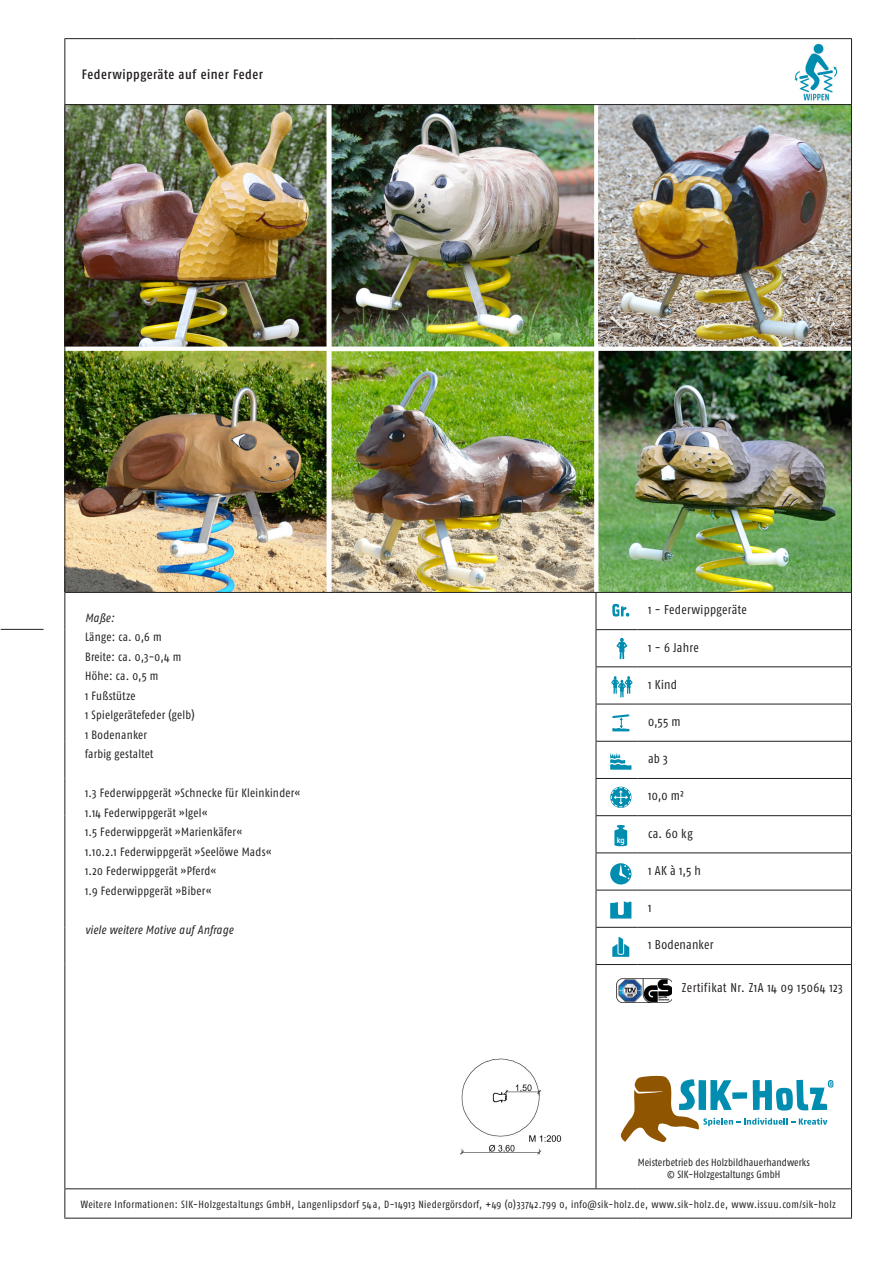
<style>
.page{position:relative;width:893px;height:1263px;background:#fff}
.page>*{position:absolute;margin:0;border:0;box-sizing:border-box;transform-origin:0 0}
.t1{font:500 condensed 13.5px "Fago OT";letter-spacing:.04em;color:#231f20}
.t2{font:condensed 12.75px "Fago OT";letter-spacing:.03em;color:#231f20}
.t3{font:condensed 12px "Fago OT";letter-spacing:.025em;color:#231f20}
.t4{font:italic condensed 12px "Fago OT";letter-spacing:.025em;color:#231f20}
.t5{font:condensed 10.5px "Fago OT";letter-spacing:.035em;color:#231f20}
.t6{font:condensed 10.5px "Fago OT";letter-spacing:.01em;color:#231f20}
.t7{font:700 8.4px "Netto OT";color:#fff}
</style>
<div class="page">
<img style="left:65px;top:105px;width:786px;height:487px">
<hr style="left:64px;top:593px;width:1px;height:37px;background:#231f20">
<hr style="left:64px;top:630px;width:1px;height:37px;background:#231f20">
<hr style="left:64px;top:667px;width:1px;height:37px;background:#231f20">
<hr style="left:64px;top:704px;width:1px;height:37px;background:#231f20">
<hr style="left:64px;top:741px;width:1px;height:37px;background:#231f20">
<hr style="left:64px;top:778px;width:1px;height:38px;background:#231f20">
<hr style="left:64px;top:816px;width:1px;height:37px;background:#231f20">
<hr style="left:64px;top:853px;width:1px;height:37px;background:#231f20">
<hr style="left:64px;top:890px;width:1px;height:37px;background:#231f20">
<hr style="left:64px;top:927px;width:1px;height:37px;background:#231f20">
<hr style="left:64px;top:964px;width:1px;height:224px;background:#231f20">
<svg style="left:64px;top:1189px;width:1px;height:29px"></svg>
<svg style="left:851px;top:1189px;width:1px;height:29px"></svg>
<hr style="left:64px;top:1218px;width:271px;height:1px;background:#231f20">
<hr style="left:335px;top:1218px;width:261px;height:1px;background:#231f20">
<hr style="left:596px;top:1218px;width:42px;height:1px;background:#231f20">
<hr style="left:638px;top:1218px;width:214px;height:1px;background:#231f20">
<hr style="left:64px;top:38px;width:271px;height:1px;background:#231f20">
<hr style="left:64px;top:39px;width:1px;height:65px;background:#231f20">
<hr style="left:335px;top:38px;width:261px;height:1px;background:#231f20">
<hr style="left:596px;top:38px;width:42px;height:1px;background:#231f20">
<hr style="left:638px;top:38px;width:214px;height:1px;background:#231f20">
<hr style="left:851px;top:39px;width:1px;height:65px;background:#231f20">
<hr style="left:64px;top:104px;width:271px;height:1px;background:#231f20">
<hr style="left:64px;top:105px;width:1px;height:487px;background:#231f20">
<hr style="left:335px;top:104px;width:261px;height:1px;background:#231f20">
<hr style="left:596px;top:104px;width:42px;height:1px;background:#231f20">
<hr style="left:638px;top:104px;width:214px;height:1px;background:#231f20">
<hr style="left:851px;top:105px;width:1px;height:487px;background:#231f20">
<hr style="left:64px;top:592px;width:271px;height:1px;background:#231f20">
<hr style="left:335px;top:592px;width:261px;height:1px;background:#231f20">
<hr style="left:596px;top:592px;width:42px;height:1px;background:#231f20">
<hr style="left:596px;top:593px;width:1px;height:36px;background:#231f20">
<hr style="left:638px;top:592px;width:214px;height:1px;background:#231f20">
<hr style="left:851px;top:593px;width:1px;height:36px;background:#231f20">
<hr style="left:596px;top:630px;width:1px;height:36px;background:#231f20">
<hr style="left:851px;top:630px;width:1px;height:36px;background:#231f20">
<hr style="left:596px;top:667px;width:1px;height:37px;background:#231f20">
<hr style="left:851px;top:667px;width:1px;height:37px;background:#231f20">
<hr style="left:596px;top:704px;width:1px;height:37px;background:#231f20">
<hr style="left:851px;top:704px;width:1px;height:37px;background:#231f20">
<hr style="left:596px;top:742px;width:1px;height:36px;background:#231f20">
<hr style="left:851px;top:742px;width:1px;height:36px;background:#231f20">
<hr style="left:596px;top:779px;width:1px;height:36px;background:#231f20">
<hr style="left:851px;top:779px;width:1px;height:36px;background:#231f20">
<hr style="left:596px;top:816px;width:1px;height:36px;background:#231f20">
<hr style="left:851px;top:816px;width:1px;height:36px;background:#231f20">
<hr style="left:596px;top:853px;width:1px;height:37px;background:#231f20">
<hr style="left:851px;top:853px;width:1px;height:37px;background:#231f20">
<hr style="left:596px;top:890px;width:1px;height:37px;background:#231f20">
<hr style="left:851px;top:890px;width:1px;height:37px;background:#231f20">
<hr style="left:596px;top:928px;width:1px;height:36px;background:#231f20">
<hr style="left:851px;top:928px;width:1px;height:36px;background:#231f20">
<hr style="left:596px;top:965px;width:1px;height:223px;background:#231f20">
<hr style="left:851px;top:965px;width:1px;height:223px;background:#231f20">
<hr style="left:596px;top:629px;width:42px;height:1px;background:#231f20">
<hr style="left:596px;top:666px;width:42px;height:1px;background:#231f20">
<hr style="left:596px;top:704px;width:42px;height:1px;background:#231f20">
<hr style="left:596px;top:741px;width:42px;height:1px;background:#231f20">
<hr style="left:596px;top:778px;width:42px;height:1px;background:#231f20">
<hr style="left:596px;top:815px;width:42px;height:1px;background:#231f20">
<hr style="left:596px;top:852px;width:42px;height:1px;background:#231f20">
<hr style="left:596px;top:890px;width:42px;height:1px;background:#231f20">
<hr style="left:596px;top:927px;width:42px;height:1px;background:#231f20">
<hr style="left:596px;top:964px;width:42px;height:1px;background:#231f20">
<hr style="left:64px;top:1188px;width:271px;height:1px;background:#231f20">
<hr style="left:335px;top:1188px;width:261px;height:1px;background:#231f20">
<hr style="left:596px;top:1188px;width:42px;height:1px;background:#231f20">
<hr style="left:638px;top:1188px;width:214px;height:1px;background:#231f20">
<hr style="left:638px;top:629px;width:214px;height:1px;background:#231f20">
<hr style="left:638px;top:666px;width:214px;height:1px;background:#231f20">
<hr style="left:638px;top:704px;width:214px;height:1px;background:#231f20">
<hr style="left:638px;top:741px;width:214px;height:1px;background:#231f20">
<hr style="left:638px;top:778px;width:214px;height:1px;background:#231f20">
<hr style="left:638px;top:815px;width:214px;height:1px;background:#231f20">
<hr style="left:638px;top:852px;width:214px;height:1px;background:#231f20">
<hr style="left:638px;top:890px;width:214px;height:1px;background:#231f20">
<hr style="left:638px;top:927px;width:214px;height:1px;background:#231f20">
<hr style="left:638px;top:964px;width:214px;height:1px;background:#231f20">
<svg style="left:621px;top:1076px;width:212px;height:66px"></svg>
<img style="left:794px;top:43px;width:44px;height:58px">
<svg style="left:617px;top:638px;width:10px;height:21px"></svg>
<svg style="left:611px;top:676px;width:21px;height:21px"></svg>
<svg style="left:610px;top:753px;width:21px;height:17px"></svg>
<svg style="left:612px;top:937px;width:17px;height:20px"></svg>
<svg style="left:612px;top:714px;width:17px;height:17px"></svg>
<svg style="left:614px;top:825px;width:13px;height:21px"></svg>
<div style="left:610px;top:863px;width:21px;height:21px;background:#008db0;border-radius:50%"></div>
<svg style="left:619px;top:864px;width:12px;height:15px"></svg>
<svg style="left:610px;top:787px;width:21px;height:21px"></svg>
<svg style="left:612px;top:604px;width:17px;height:13px"></svg>
<svg style="left:610px;top:901px;width:21px;height:17px"></svg>
<hr style="left:1px;top:629px;width:43px;height:1px;background:#231f20">
<img style="left:617px;top:978px;width:55px;height:25px">
<img style="left:460px;top:1058px;width:102px;height:97px">
<p class="t1" style="left:82px;top:66px;width:183px">Federwippgeräte auf einer Feder</p>
<p class="t4" style="left:85px;top:610px;width:31px">Maße:</p>
<p class="t3" style="left:85px;top:630px;width:78px">Länge: ca. 0,6 m</p>
<p class="t3" style="left:85px;top:649px;width:98px">Breite: ca. 0,3-0,4 m</p>
<p class="t3" style="left:85px;top:669px;width:75px">Höhe: ca. 0,5 m</p>
<p class="t3" style="left:85px;top:688px;width:52px">1 Fußstütze</p>
<p class="t3" style="left:85px;top:708px;width:111px">1 Spielgerätefeder (gelb)</p>
<p class="t3" style="left:85px;top:727px;width:64px">1 Bodenanker</p>
<p class="t3" style="left:85px;top:747px;width:70px">farbig gestaltet</p>
<p class="t3" style="left:85px;top:786px;width:217px">1.3 Federwippgerät »Schnecke für Kleinkinder«</p>
<p class="t3" style="left:85px;top:805px;width:124px">1.14 Federwippgerät »Igel«</p>
<p class="t3" style="left:85px;top:825px;width:158px">1.5 Federwippgerät »Marienkäfer«</p>
<p class="t3" style="left:85px;top:844px;width:188px">1.10.2.1 Federwippgerät »Seelöwe Mads«</p>
<p class="t3" style="left:85px;top:864px;width:133px">1.20 Federwippgerät »Pferd«</p>
<p class="t3" style="left:85px;top:883px;width:128px">1.9 Federwippgerät »Biber«</p>
<p class="t4" style="left:85px;top:922px;width:150px">viele weitere Motive auf Anfrage</p>
<p class="t7" style="left:617px;top:834px;width:10px">kg</p>
<p class="t2" style="left:648px;top:602px;width:100px">1 - Federwippgeräte</p>
<p class="t2" style="left:648px;top:639px;width:52px">1 - 6 Jahre</p>
<p class="t2" style="left:648px;top:677px;width:31px">1 Kind</p>
<p class="t2" style="left:648px;top:714px;width:34px">0,55 m</p>
<p class="t2" style="left:648px;top:751px;width:21px">ab 3</p>
<p class="t2" style="left:648px;top:788px;width:37px">10,0 m²</p>
<p class="t2" style="left:648px;top:825px;width:46px">ca. 60 kg</p>
<p class="t2" style="left:648px;top:863px;width:54px">1 AK à 1,5 h</p>
<p class="t2" style="left:648px;top:900px;width:5px">1</p>
<p class="t2" style="left:648px;top:937px;width:67px">1 Bodenanker</p>
<p class="t2" style="left:682px;top:979px;width:163px">Zertifikat Nr. Z1A 14 09 15064 123</p>
<p class="t6" style="left:638px;top:1156px;width:174px">Meisterbetrieb des Holzbildhauerhandwerks</p>
<p class="t6" style="left:667px;top:1168px;width:115px">© SIK-Holzgestaltungs GmbH</p>
<p class="t5" style="left:81px;top:1197px;width:757px">Weitere Informationen: SIK-Holzgestaltungs GmbH, Langenlipsdorf 54a, D-14913 Niedergörsdorf, +49 (0)33742.799 0, info@sik-holz.de, www.sik-holz.de, www.issuu.com/sik-holz</p>
</div>
